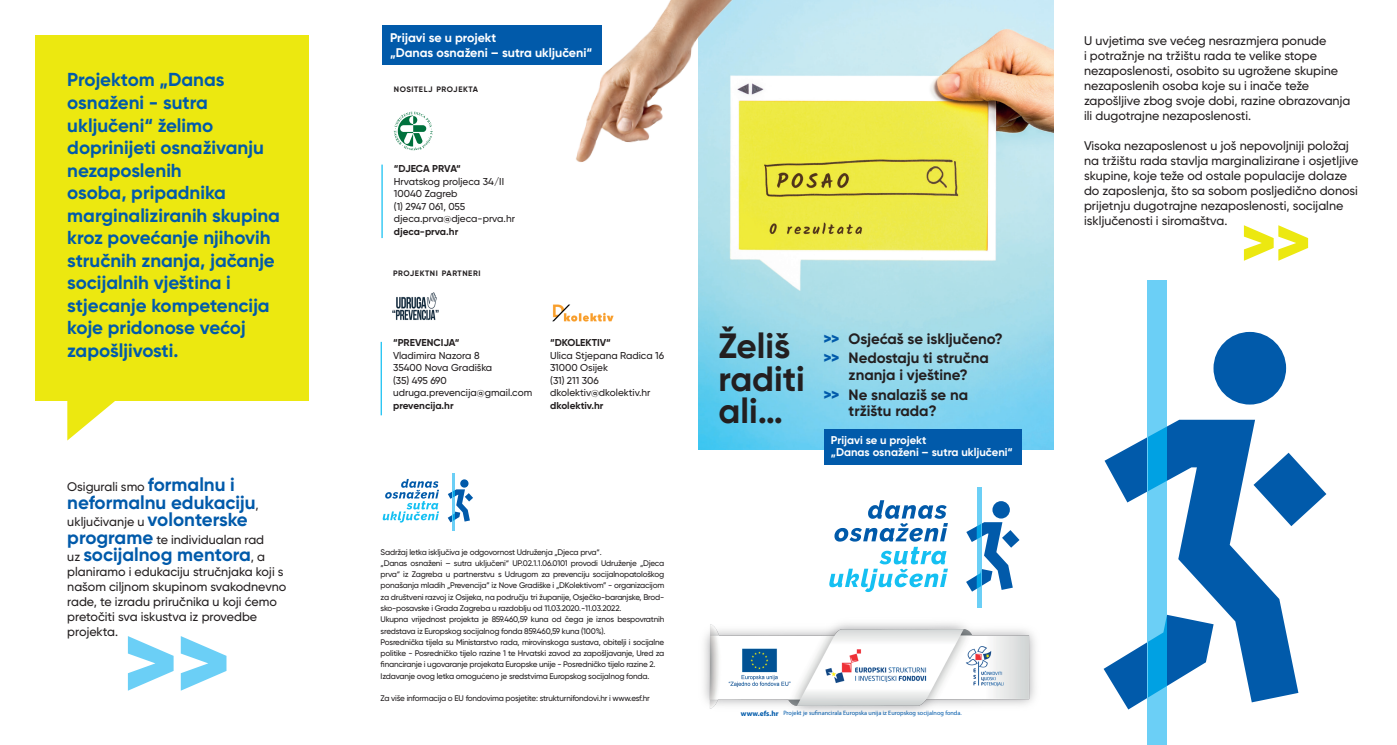
<style>
.page{position:relative;width:1397px;height:745px;background:#fff}
.page>*{position:absolute;margin:0;border:0;box-sizing:border-box;transform-origin:0 0}
.t1{font:900 101.5px "Gilroy";color:#6bcff6}
.t2{font:900 66px "Gilroy";color:#ece810}
.t3{font:700 35px/32.5px "Gilroy";color:#231f20}
.t4{font:700 18.75px/22.5px "Gilroy";color:#015aaa}
.t5{font:700 15px/19.8px "Gilroy";color:#231f20}
.t6{font:500 12.5px/15px "Gilroy";color:#231f20}
.t7{font:700 12.5px/15px "Gilroy";color:#fff}
.t8{font:700 11.25px/12.5px "Gilroy";color:#fff}
.t9{font:500 10px/12.5px "Gilroy";color:#231f20}
.t10{font:700 10px "Gilroy";color:#231f20}
.t11{font:500 8.12px/11.2px "Gilroy";letter-spacing:-.025em;color:#231f20}
.t12{font:700 7.88px "Gilroy";letter-spacing:.07em;color:#231f20}
.t13{font:6.25px "Myriad Pro";color:#015aaa}
.s1{font-weight:700;font-size:18.75px;color:#015aaa}
.s2{font-weight:500;font-size:12.5px;color:#231f20}
.s3{font-weight:900;color:#015aaa}
.s4{font-weight:700;font-size:7.5px}
</style>
<div class="page">
<img style="left:552px;top:304px;width:62px;height:18px">
<img style="left:392px;top:292px;width:47px;height:29px">
<div style="left:382px;top:26px;width:219px;height:39px;background:#015aaa"></div>
<svg style="left:394px;top:112px;width:38px;height:38px"></svg>
<hr style="left:381px;top:164px;width:1px;height:74px;background:#15c0f2">
<hr style="left:380px;top:341px;width:2px;height:74px;background:#15c0f2">
<div style="left:460px;top:479px;width:8px;height:8px;background:#015aaa;border-radius:50%"></div>
<svg style="left:382px;top:478px;width:57px;height:44px"></svg>
<hr style="left:452px;top:472px;width:3px;height:58px;background:#6bcff6">
<svg style="left:447px;top:489px;width:26px;height:33px"></svg>
<img style="left:698px;top:0;width:354px;height:449px">
<div style="left:823px;top:429px;width:198px;height:35px;background:#015aaa"></div>
<div style="left:992px;top:501px;width:17px;height:17px;background:#015aaa;border-radius:50%"></div>
<svg style="left:829px;top:500px;width:118px;height:91px"></svg>
<div style="left:976px;top:487px;width:5px;height:120px;background:#6bcff6"></div>
<svg style="left:966px;top:522px;width:53px;height:69px"></svg>
<img style="left:704px;top:607px;width:331px;height:105px">
<img style="left:558px;top:0;width:200px;height:200px">
<svg style="left:1104px;top:419px;width:194px;height:283px"></svg>
<svg style="left:1253px;top:452px;width:73px;height:74px"></svg>
<div style="left:1213px;top:332px;width:72px;height:72px;background:#015aaa;border-radius:50%"></div>
<div style="left:1147px;top:280px;width:19px;height:464px;background:#6bcff6"></div>
<svg style="left:1148px;top:427px;width:18px;height:64px"></svg>
<svg style="left:1103px;top:614px;width:110px;height:95px"></svg>
<div style="left:35px;top:35px;width:273px;height:365px;background:#ece810"></div>
<svg style="left:67px;top:400px;width:70px;height:40px"></svg>
<p class="t4" style="left:67px;top:68px;width:214px">Projektom „Danas osnaženi - sutra uključeni“ želimo doprinijeti osnaživanju nezaposlenih<br>osoba, pripadnika marginaliziranih skupina kroz povećanje njihovih stručnih znanja, jačanje socijalnih vještina i stjecanje kompetencija koje pridonose većoj zapošljivosti.</p>
<h3 class="t6" style="left:67px;top:478px;width:169px">Osigurali smo <span class="s1">formalnu i</span></h3>
<h3 class="t4" style="left:67px;top:490px;width:193px">neformalnu edukaciju<span class="s2">,</span></h3>
<h3 class="t6" style="left:67px;top:512px;width:198px;line-height:17.5px">uključivanje u <span class="s1">volonterske programe</span> te individualan rad</h3>
<h3 class="t4" style="left:67px;top:543px;width:199px"><span class="s2">uz</span> socijalnog mentora<span class="s2">, a</span></h3>
<h3 class="t6" style="left:67px;top:563px;width:220px">planiramo i edukaciju stručnjaka koji s našom ciljnom skupinom svakodnevno rade, te izradu priručnika u koji ćemo pretočiti sva iskustva iz provedbe projekta.</h3>
<h1 class="t1" style="left:124px;top:598px;width:107px">&gt;&gt;</h1>
<h3 class="t7" style="left:390px;top:30px;width:204px">Prijavi se u projekt<br>„Danas osnaženi – sutra uključeni“</h3>
<p class="t12" style="left:394px;top:84px;width:86px">NOSITELJ PROJEKTA</p>
<p class="t10" style="left:394px;top:162px;width:68px">“DJECA PRVA“</p>
<p class="t9" style="left:394px;top:175px;width:122px">Hrvatskog proljeca 34/II<br>10040 Zagreb<br>(1) 2947 061, 055 djeca.prva@djeca-prva.hr</p>
<p class="t10" style="left:394px;top:225px;width:66px">djeca-prva.hr</p>
<p class="t12" style="left:393px;top:268px;width:89px">PROJEKTNI PARTNERI</p>
<p class="t10" style="left:393px;top:336px;width:68px">“PREVENCIJA“</p>
<p class="t9" style="left:393px;top:348px;width:141px">Vladimira Nazora 8<br>35400 Nova Gradiška<br>(35) 495 690 udruga.prevencija@gmail.com</p>
<p class="t10" style="left:393px;top:398px;width:62px">prevencija.hr</p>
<p class="t10" style="left:550px;top:336px;width:62px">“DKOLEKTIV“</p>
<p class="t9" style="left:550px;top:348px;width:115px">Ulica Stjepana Radica 16<br>31000 Osijek<br>(31) 211 306 dkolektiv@dkolektiv.hr</p>
<p class="t10" style="left:550px;top:398px;width:55px">dkolektiv.hr</p>
<p class="t11" style="left:380px;top:545px;width:285px">Sadržaj letka isključiva je odgovornost Udruženja „Djeca prva“.<br>„Danas osnaženi – sutra uključeni“ UP.02.1.1.06.0101 provodi Udruženje „Djeca prva“ iz Zagreba u partnerstvu s Udrugom za prevenciju socijalnopatološkog ponašanja mladih „Prevencija” iz Nove Gradiške i „DKolektivom” - organizacijom za društveni razvoj iz Osijeka, na području tri županije, Osječko-baranjske, Brod&shy;sko-posavske i Grada Zagreba u razdoblju od 11.03.2020.-11.03.2022.<br>Ukupna vrijednost projekta je 859.460,59 kuna od čega je iznos bespovratnih sredstava iz Europskog socijalnog fonda 859.460,59 kuna (100%).<br>Posrednička tijela su Ministarstvo rada, mirovinskoga sustava, obitelji i socijalne politike - Posredničko tijelo razine 1 te Hrvatski zavod za zapošljavanje, Ured za financiranje i ugovaranje projekata Europske unije - Posredničko tijelo razine 2.<br>Izdavanje ovog letka omogućeno je sredstvima Europskog socijalnog fonda.</p>
<p class="t11" style="left:380px;top:692px;width:271px">Za više informacija o EU fondovima posjetite: strukturnifondovi.hr i www.esf.hr</p>
<h3 class="t3" style="left:718px;top:329px;width:88px">Želiš raditi ali…</h3>
<h3 class="t5" style="left:823px;top:328px;width:181px"><span class="s3">&gt;&gt;</span> Osjećaš se isključeno? <span class="s3">&gt;&gt;</span> Nedostaju ti stručna</h3>
<h3 class="t5" style="left:823px;top:364px;width:146px;text-align:right">znanja i vještine?<br><span class="s3">&gt;&gt;</span> Ne snalaziš se na</h3>
<h3 class="t5" style="left:848px;top:400px;width:90px">tržištu rada?</h3>
<h3 class="t8" style="left:830px;top:433px;width:183px">Prijavi se u projekt<br>„Danas osnaženi – sutra uključeni“</h3>
<p class="t13" style="left:740px;top:709px;width:222px"><span class="s4">www.efs.hr</span> Projekt je sufinancirala Europska unija iz Europskog socijalnog fonda.</p>
<p class="t6" style="left:1083px;top:33px;width:268px">U uvjetima sve većeg nesrazmjera ponude<br>i potražnje na tržištu rada te velike stope nezaposlenosti, osobito su ugrožene skupine nezaposlenih osoba koje su i inače teže zapošljive zbog svoje dobi, razine obrazovanja ili dugotrajne nezaposlenosti.</p>
<p class="t6" style="left:1083px;top:138px;width:276px">Visoka nezaposlenost u još nepovoljniji položaj na tržištu rada stavlja marginalizirane i osjetljive skupine, koje teže od ostale populacije dolaze do zaposlenja, što sa sobom posljedično donosi prijetnju dugotrajne nezaposlenosti, socijalne isključenosti i siromaštva.</p>
<h2 class="t2" style="left:1241px;top:201px;width:70px">&gt;&gt;</h2>
</div>
